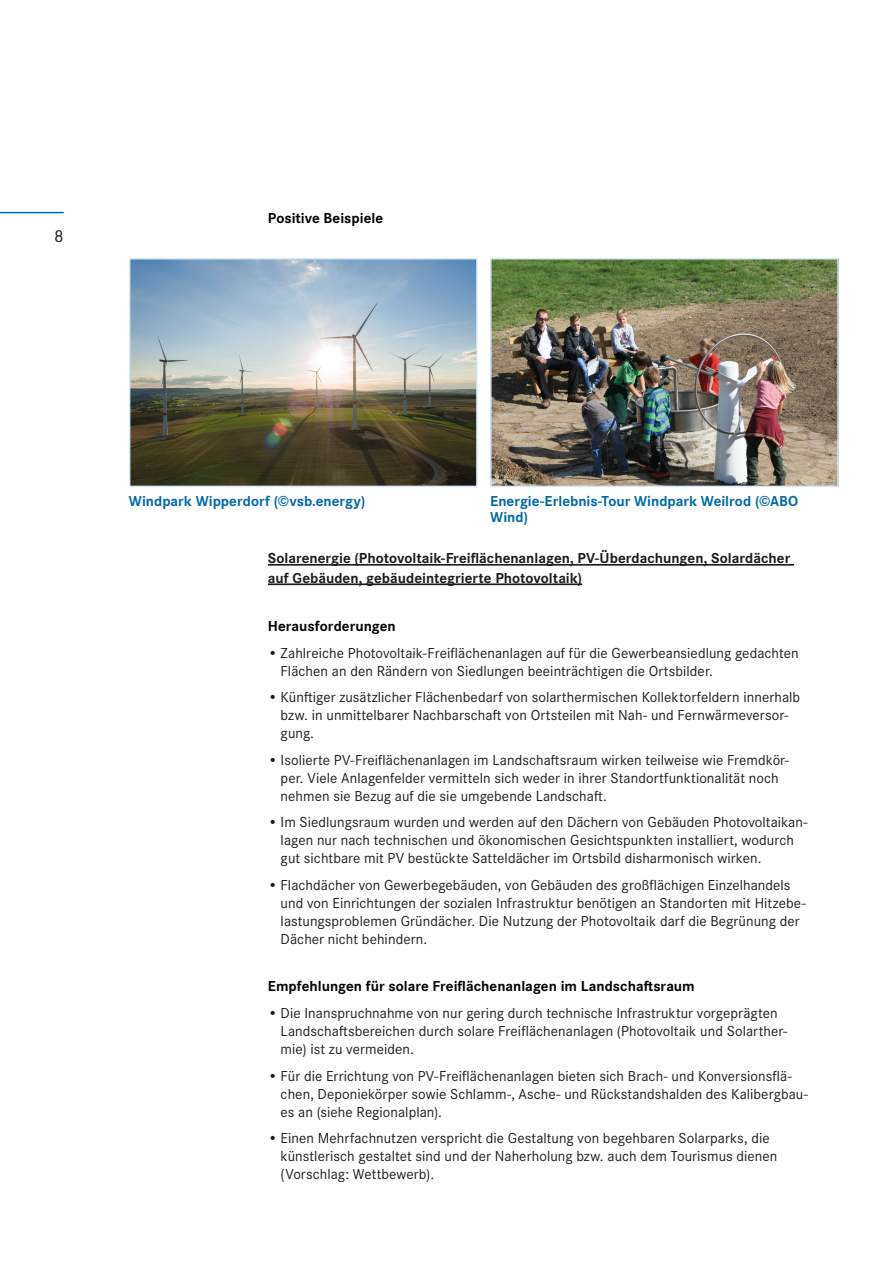
<style>
.page{position:relative;width:893px;height:1263px;background:#fff}
.page>*{position:absolute;margin:0;border:0;box-sizing:border-box;transform-origin:0 0}
.t1{font:18px "Corporate S Pro";color:#1d1d1b}
.t2{font:15px/18px "Corporate S Pro";letter-spacing:.005em;color:#1d1d1b}
.t3{font:700 15px/19.5px "Corporate S Pro";color:#1d1d1b}
.t4{font:700 15px "Corporate S Pro";color:#020203}
.t5{font:700 15px/16.2px "Corporate S Pro";color:#0069aa}
</style>
<div class="page">
<hr style="left:0;top:212px;width:64px;height:1px;background:#0069aa">
<hr style="left:268px;top:564px;width:526px;height:2px;background:#1d1d1b">
<hr style="left:268px;top:583px;width:314px;height:2px;background:#1d1d1b">
<img style="left:132px;top:261px;width:343px;height:223px">
<div style="left:129px;top:258px;width:349px;height:229px;border:2px solid #d4e7f9"></div>
<img style="left:493px;top:261px;width:343px;height:223px">
<div style="left:490px;top:258px;width:349px;height:229px;border:2px solid #d4e7f9"></div>
<p class="t1" style="left:54px;top:223px;width:11px">8</p>
<p class="t4" style="left:268px;top:206px;width:117px">Positive Beispiele</p>
<p class="t5" style="left:129px;top:491px;width:238px">Windpark Wipperdorf (©vsb.energy)</p>
<p class="t5" style="left:490px;top:491px;width:309px">Energie-Erlebnis-Tour Windpark Weilrod (©ABO<br>Wind)</p>
<p class="t3" style="left:268px;top:547px;width:524px">Solarenergie (Photovoltaik-Freiflächenanlagen, PV-Überdachungen, Solardächer auf Gebäuden, gebäudeintegrierte Photovoltaik)</p>
<p class="t4" style="left:268px;top:614px;width:129px">Herausforderungen</p>
<p class="t2" style="left:281px;top:643px;width:520px;text-indent:-13px">• Zahlreiche Photovoltaik-Freiflächenanlagen auf für die Gewerbeansiedlung gedachten<br>Flächen an den Rändern von Siedlungen beeinträchtigen die Ortsbilder.</p>
<p class="t2" style="left:281px;top:687px;width:521px;text-indent:-13px">• Künftiger zusätzlicher Flächenbedarf von solarthermischen Kollektorfeldern innerhalb bzw. in unmittelbarer Nachbarschaft von Ortsteilen mit Nah- und Fernwärmeversor&shy;gung.</p>
<p class="t2" style="left:281px;top:750px;width:510px;text-indent:-13px">• Isolierte PV-Freiflächenanlagen im Landschaftsraum wirken teilweise wie Fremdkör&shy;per. Viele Anlagenfelder vermitteln sich weder in ihrer Standortfunktionalität noch nehmen sie Bezug auf die sie umgebende Landschaft.</p>
<p class="t2" style="left:281px;top:812px;width:529px;text-indent:-13px">• Im Siedlungsraum wurden und werden auf den Dächern von Gebäuden Photovoltaikan&shy;lagen nur nach technischen und ökonomischen Gesichtspunkten installiert, wodurch gut sichtbare mit PV bestückte Satteldächer im Ortsbild disharmonisch wirken.</p>
<p class="t2" style="left:281px;top:875px;width:527px;text-indent:-13px">• Flachdächer von Gewerbegebäuden, von Gebäuden des großflächigen Einzelhandels und von Einrichtungen der sozialen Infrastruktur benötigen an Standorten mit Hitzebe&shy;lastungsproblemen Gründächer. Die Nutzung der Photovoltaik darf die Begrünung der Dächer nicht behindern.</p>
<p class="t4" style="left:268px;top:974px;width:428px">Empfehlungen für solare Freiflächenanlagen im Landschaftsraum</p>
<p class="t2" style="left:281px;top:1003px;width:508px;text-indent:-13px">• Die Inanspruchnahme von nur gering durch technische Infrastruktur vorgeprägten<br>Landschaftsbereichen durch solare Freiflächenanlagen (Photovoltaik und Solarther&shy;mie) ist zu vermeiden.</p>
<p class="t2" style="left:281px;top:1066px;width:529px;text-indent:-13px">• Für die Errichtung von PV-Freiflächenanlagen bieten sich Brach- und Konversionsflä&shy;chen, Deponiekörper sowie Schlamm-, Asche- und Rückstandshalden des Kalibergbau&shy;es an (siehe Regionalplan).</p>
<p class="t2" style="left:281px;top:1128px;width:498px;text-indent:-13px">• Einen Mehrfachnutzen verspricht die Gestaltung von begehbaren Solarparks, die künstlerisch gestaltet sind und der Naherholung bzw. auch dem Tourismus dienen (Vorschlag: Wettbewerb).</p>
</div>
